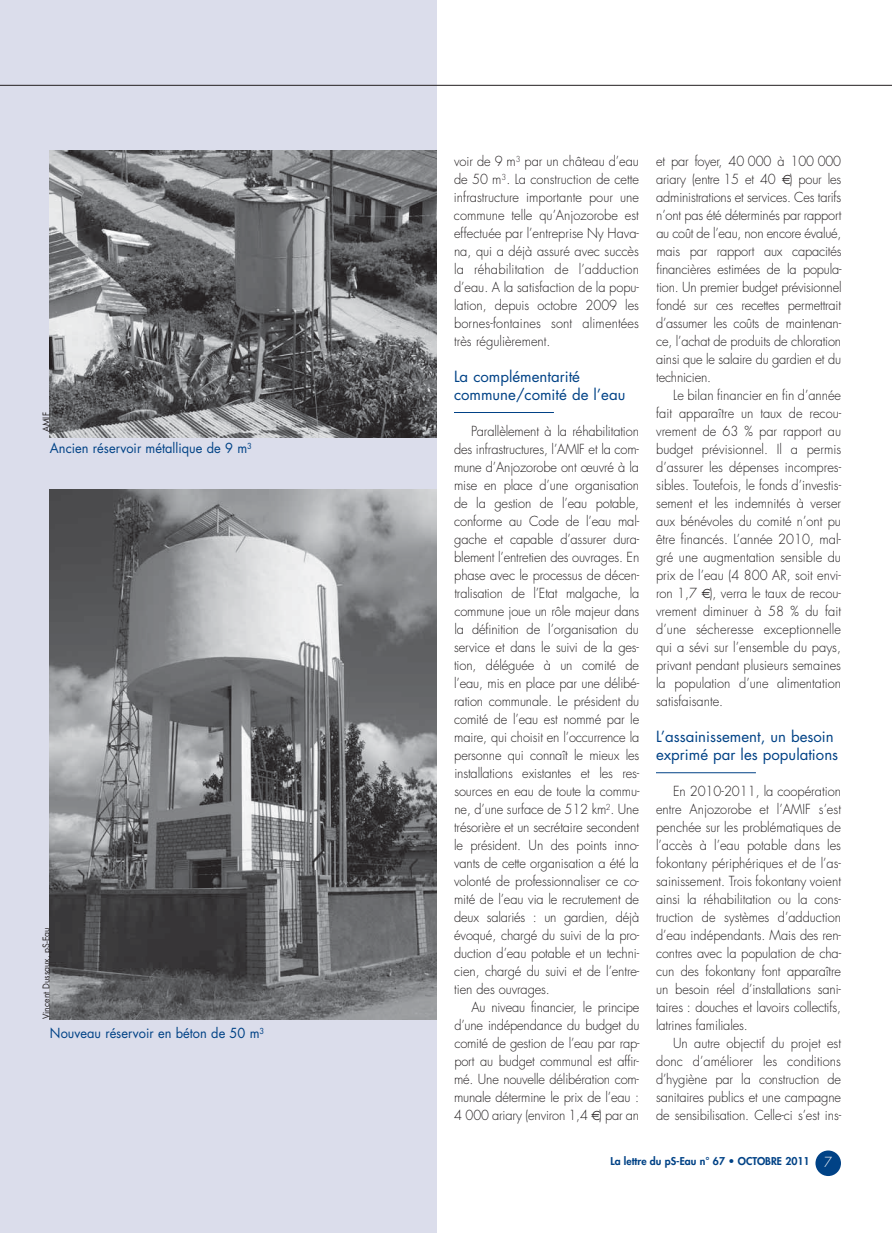
<style>
.page{position:relative;width:892px;height:1233px;background:#fff}
.page>*{position:absolute;margin:0;border:0;box-sizing:border-box;transform-origin:0 0}
.t1{font:15px/18px "Futura";color:#004286}
.t2{font:300 13.5px/18px "Futura";letter-spacing:-.01em;color:#231f20;text-align:justify;scale:.95 1}
.t3{font:13.5px "Futura";color:#004286;scale:.95 1}
.t4{font:800 10.5px "Futura";color:#004286}
.t5{font:9px "Futura";color:#231f20;scale:.95 1}
.s1{font-weight:300;font-size:13.5px;color:#fff}
</style>
<div class="page">
<div style="left:0;top:0;width:437px;height:1232px;background:#dbddeb"></div>
<div style="left:815px;top:1150px;width:26px;height:25px;background:#004286;border-radius:50%"></div>
<img style="left:50px;top:150px;width:387px;height:287px">
<img style="left:50px;top:489px;width:387px;height:529px">
<hr style="left:0;top:85px;width:892px;height:1px;background:#231f20">
<hr style="left:454px;top:412px;width:100px;height:1px;background:#004286">
<hr style="left:656px;top:772px;width:100px;height:1px;background:#004286">
<p class="t5" style="left:42px;top:432px;width:22px;rotate:-90deg">AMIF</p>
<p class="t3" style="left:50px;top:442px;width:214px">Ancien réservoir métallique de 9 m<sup>3</sup></p>
<p class="t5" style="left:42px;top:1018px;width:98px;rotate:-90deg">Vincent Dussaux, pS-Eau</p>
<p class="t3" style="left:50px;top:1026px;width:227px">Nouveau réservoir en béton de 50 m<sup>3</sup></p>
<p class="t2" style="left:454px;top:153px;width:196px">voir de 9 m<sup>3</sup> par un château d’eau de 50 m<sup>3</sup>. La construction de cette infrastructure importante pour une commune telle qu’Anjozorobe est effectuée par l’entreprise Ny Hava&shy;na, qui a déjà assuré avec succès la réhabilitation de l’adduction d’eau. A la satisfaction de la popu&shy;lation, depuis octobre 2009 les bornes-fontaines sont alimentées très régulièrement.</p>
<p class="t1" style="left:454px;top:368px;width:173px">La complémentarité commune/comité de l’eau</p>
<p class="t2" style="left:454px;top:423px;width:197px;text-indent:17px">Parallèlement à la réhabilitation des infrastructures, l’AMIF et la com&shy;mune d’Anjozorobe ont œuvré à la mise en place d’une organisation de la gestion de l’eau potable, conforme au Code de l’eau mal&shy;gache et capable d’assurer dura&shy;blement l’entretien des ouvrages. En phase avec le processus de décen&shy;tralisation de l’Etat malgache, la commune joue un rôle majeur dans la définition de l’organisation du service et dans le suivi de la ges&shy;tion, déléguée à un comité de l’eau, mis en place par une délibé&shy;ration communale. Le président du comité de l’eau est nommé par le maire, qui choisit en l’occurrence la personne qui connaît le mieux les installations existantes et les res&shy;sources en eau de toute la commu&shy;ne, d’une surface de 512 km<sup>2</sup>. Une trésorière et un secrétaire secondent le président. Un des points inno&shy;vants de cette organisation a été la volonté de professionnaliser ce co&shy;mité de l’eau via le recrutement de deux salariés : un gardien, déjà évoqué, chargé du suivi de la pro&shy;duction d’eau potable et un techni&shy;cien, chargé du suivi et de l’entre&shy;tien des ouvrages.</p>
<p class="t2" style="left:454px;top:999px;width:197px;text-indent:17px">Au niveau financier, le principe d’une indépendance du budget du comité de gestion de l’eau par rap&shy;port au budget communal est affir&shy;mé. Une nouvelle délibération com&shy;munale détermine le prix de l’eau :<br>4 000 ariary (environ 1,4 ) par an</p>
<p class="t2" style="left:656px;top:153px;width:197px">et par foyer, 40 000 à 100 000 ariary (entre 15 et 40 ) pour les administrations et services. Ces tarifs n’ont pas été déterminés par rapport au coût de l’eau, non encore évalué, mais par rapport aux capacités financières estimées de la popula&shy;tion. Un premier budget prévisionnel fondé sur ces recettes permettrait d’assumer les coûts de maintenan&shy;ce, l’achat de produits de chloration ainsi que le salaire du gardien et du technicien.</p>
<p class="t2" style="left:656px;top:387px;width:196px;text-indent:17px">Le bilan financier en fin d’année fait apparaître un taux de recou&shy;vrement de 63 % par rapport au budget prévisionnel. Il a permis d’assurer les dépenses incompres&shy;sibles. Toutefois, le fonds d’investis&shy;sement et les indemnités à verser aux bénévoles du comité n’ont pu être financés. L’année 2010, mal&shy;gré une augmentation sensible du prix de l’eau (4 800 AR, soit envi&shy;ron 1,7 ), verra le taux de recou&shy;vrement diminuer à 58 % du fait d’une sécheresse exceptionnelle qui a sévi sur l’ensemble du pays, privant pendant plusieurs semaines la population d’une alimentation satisfaisante.</p>
<p class="t1" style="left:656px;top:728px;width:184px">L’assainissement, un besoin exprimé par les populations</p>
<p class="t2" style="left:656px;top:783px;width:196px;text-indent:17px">En 2010-2011, la coopération entre Anjozorobe et l’AMIF s’est penchée sur les problématiques de l’accès à l’eau potable dans les fokontany périphériques et de l’as&shy;sainissement. Trois fokontany voient ainsi la réhabilitation ou la cons&shy;truction de systèmes d’adduction d’eau indépendants. Mais des ren&shy;contres avec la population de cha&shy;cun des fokontany font apparaître un besoin réel d’installations sani&shy;taires : douches et lavoirs collectifs, latrines familiales.</p>
<p class="t2" style="left:656px;top:1035px;width:196px;text-indent:17px">Un autre objectif du projet est donc d’améliorer les conditions d’hygiène par la construction de sanitaires publics et une campagne de sensibilisation. Celle-ci s’est ins-</p>
<p class="t4" style="left:610px;top:1156px;width:223px">La lettre du pS-Eau n° 67 • OCTOBRE 2011 <span class="s1">7</span></p>
</div>
